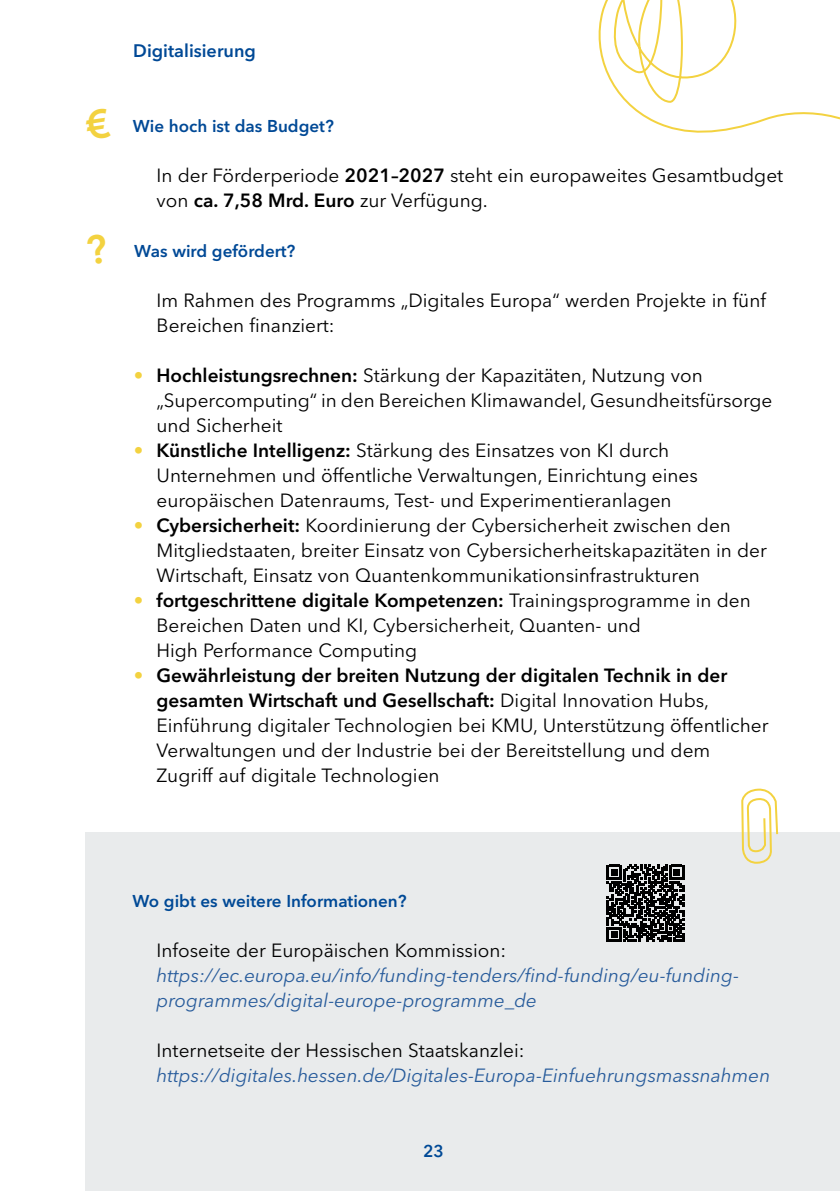
<style>
.page{position:relative;width:840px;height:1191px;background:#fff}
.page>*{position:absolute;margin:0;border:0;box-sizing:border-box;transform-origin:0 0}
.Fließtext{font:19px/25px "Avenir Next LT Pro";color:#000}
.Fließtext-2{font:italic 19px/25px "Avenir Next LT Pro";color:#275b9b}
.t1{font:600 18px "Avenir Next LT Pro";color:#004996}
.Fragen__Subheadline{font:600 17px "Avenir Next LT Pro";color:#004996}
.s1{font-weight:600}
.s2{font-weight:600;color:#f3d240}
</style>
<div class="page">
<div style="left:85px;top:832px;width:754px;height:359px;background:#e9ebec"></div>
<svg style="left:598px;top:0;width:241px;height:133px"></svg>
<svg style="left:741px;top:788px;width:37px;height:76px"></svg>
<svg style="left:606px;top:864px;width:77px;height:78px"></svg>
<p class="t1" style="left:133px;top:39px;width:124px">Digitalisierung</p>
<p class="Fragen__Subheadline" style="left:133px;top:115px;width:202px">Wie hoch ist das Budget?</p>
<p class="Fließtext" style="left:156px;top:162px;width:627px">In der Förderperiode <span class="s1">2021–2027</span> steht ein europaweites Gesamtbudget von <span class="s1">ca. 7,58 Mrd. Euro</span> zur Verfügung.</p>
<p class="Fragen__Subheadline" style="left:134px;top:240px;width:162px">Was wird gefördert?</p>
<p class="Fließtext" style="left:156px;top:287px;width:610px">Im Rahmen des Programms „Digitales Europa“ werden Projekte in fü nf<br>Bereichen finanziert:</p>
<p class="Fließtext" style="left:156px;top:362px;width:617px;text-indent:-23px"><span class="s2">•</span> <span class="s1">Hochleistungsrechnen:</span> Stärkung der Kapazitäten, Nutzung von „Supercomputing“ in den Bereichen Klimawandel, Gesundheitsfü rsorge und Sicherheit</p>
<p class="Fließtext" style="left:156px;top:437px;width:542px;text-indent:-23px"><span class="s2">•</span> <span class="s1">Künstliche Intelligenz:</span> Stärkung des Einsatzes von KI durch<br>Unternehmen und öffentliche Verwaltungen, Einrichtung eines europäischen Datenraums, Test- und Experimentieranlagen</p>
<p class="Fließtext" style="left:156px;top:512px;width:611px;text-indent:-23px"><span class="s2">•</span> <span class="s1">Cybersicherheit:</span> Koordinierung der Cybersicherheit zwischen den<br>Mitgliedstaaten, breiter Einsatz von Cybersicherheitskapazitäten in der<br>Wirtschaft, Einsatz von Quantenkommunikationsinfrastrukturen</p>
<p class="Fließtext" style="left:156px;top:587px;width:595px;text-indent:-23px"><span class="s2">•</span> <span class="s1">fortgeschrittene digitale Kompetenzen:</span> Trainingsprogramme in den<br>Bereichen Daten und KI, Cybersicherheit, Quanten- und<br>High Performance Computing</p>
<p class="Fließtext" style="left:156px;top:662px;width:613px;text-indent:-23px"><span class="s2">•</span> <span class="s1">Gewährleistung der breiten Nutzung der digitalen Technik in der gesamten Wirtschaft und Gesellschaft:</span> Digital Innovation Hubs,<br>Einfü hrung digitaler Technologien bei KMU, Unterstützung öffentlicher Verwaltungen und der Industrie bei der Bereitstellung und dem Zugriff auf digitale Technologien</p>
<p class="Fragen__Subheadline" style="left:132px;top:890px;width:276px">Wo gibt es weitere Informationen?</p>
<p class="Fließtext" style="left:156px;top:937px;width:351px">Infoseite der Europäischen Kommission:</p>
<p class="Fließtext-2" style="left:156px;top:963px;width:583px">https://ec.europa.eu/info/funding-tenders/find-funding/eu-funding&shy;programmes/digital-europe-programme_de</p>
<p class="Fließtext" style="left:156px;top:1037px;width:369px">Internetseite der Hessischen Staatskanzlei:</p>
<p class="Fließtext-2" style="left:156px;top:1063px;width:614px">https://digitales.hessen.de/Digitales-Europa-Einfuehrungsmassnahmen</p>
<p class="Fragen__Subheadline" style="left:423px;top:1140px;width:22px">23</p>
</div>
